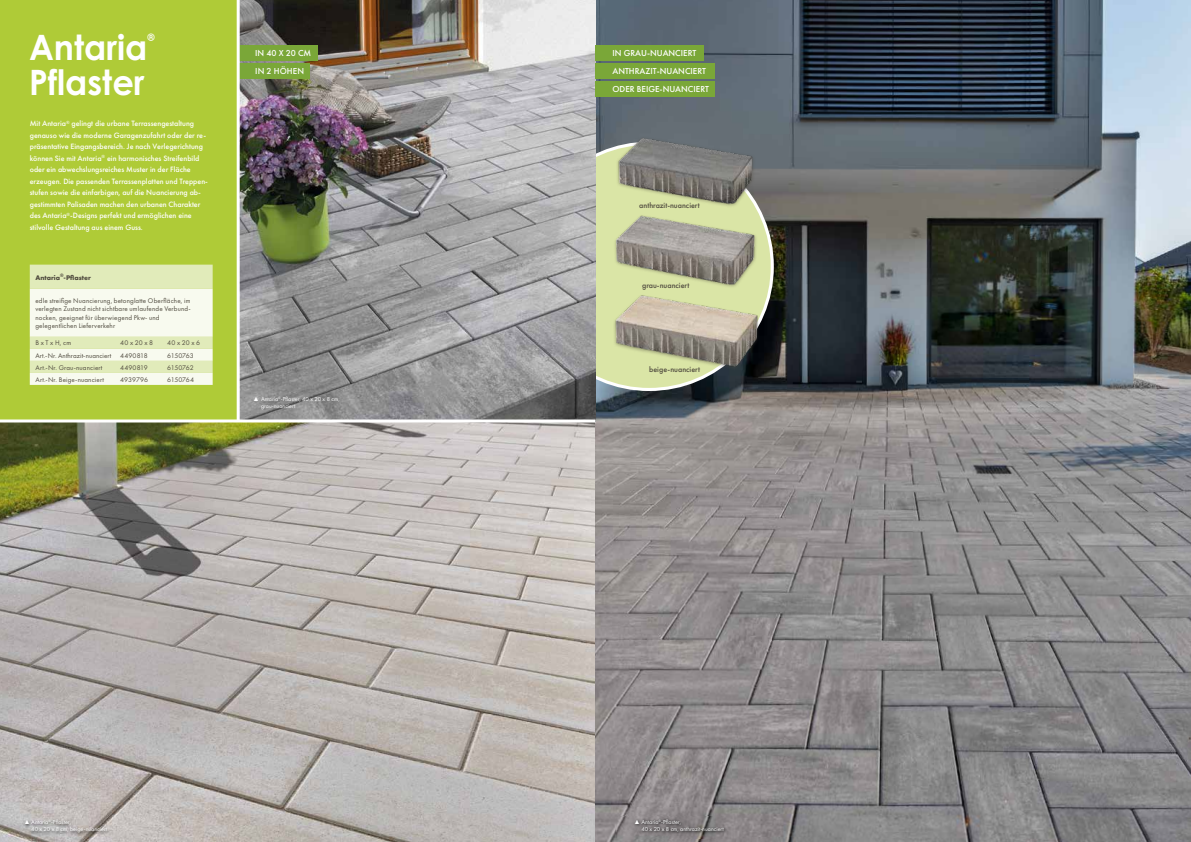
<style>
.page{position:relative;width:1191px;height:842px;background:#fff}
.page>*{position:absolute;margin:0;border:0;box-sizing:border-box;transform-origin:0 0}
.t1{font:700 35px "Century Gothic Pro";color:#fff;scale:.96 1}
.t2{font:700 10.2px "Century Gothic Pro";color:#fff;scale:.96 1}
.t3{font:500 9px/18px "Futura PT";color:#fff}
.t4{font:500 8px/11.5px "Futura PT";color:#fff}
.t5{font:500 8px "Futura PT";color:#4f4a3e}
.t6{font:7px/8.4px "Futura PT";letter-spacing:.02em;color:#4f4a3e}
.t7{font:7px "Futura PT";letter-spacing:-.035em;color:#4f4a3e}
.t8{font:700 7px "Futura PT";color:#4f4a3e}
.t9{font:7px "Futura PT";letter-spacing:-.005em;color:#4f4a3e}
.t10{font:6px/7.2px "Futura PT";color:#fff}
.s1{font-family:"Arial";font-weight:700}
</style>
<div class="page">
<img style="left:0;top:422px;width:595px;height:420px">
<img style="left:595px;top:0;width:596px;height:842px">
<div style="left:526px;top:143px;width:246px;height:246px;background:#dae5a6;border-radius:50%"></div>
<img style="left:240px;top:0;width:355px;height:419px">
<div style="left:23px;top:818px;width:88px;height:19px;background:#000;opacity:.75"></div>
<div style="left:0;top:0;width:238px;height:421px;background:#afcb37"></div>
<svg style="left:30px;top:265px;width:183px;height:120px;background:#eef3d8"></svg>
<div style="left:238px;top:45px;width:79px;height:15px;background:#7aa738"></div>
<div style="left:238px;top:63px;width:72px;height:15px;background:#7aa738"></div>
<hr style="left:237px;top:0;width:3px;height:421px;background:#fff">
<hr style="left:0;top:419px;width:595px;height:3px;background:#fff">
<svg style="left:616px;top:816px;width:107px;height:23px"></svg>
<div style="left:634px;top:817px;width:94px;height:18px;background:#000;opacity:.5"></div>
<div style="left:595px;top:45px;width:109px;height:15px;background:#7aa738"></div>
<div style="left:595px;top:63px;width:119px;height:15px;background:#7aa738"></div>
<div style="left:595px;top:81px;width:119px;height:15px;background:#7aa738"></div>
<div style="left:612px;top:294px;width:147px;height:76px;background:#4f4a3e;opacity:.45"></div>
<img style="left:614px;top:295px;width:144px;height:71px">
<img style="left:615px;top:210px;width:156px;height:80px">
<img style="left:596px;top:131px;width:160px;height:75px">
<h1 class="t1" style="left:29px;top:25px;width:125px">Antaria</h1>
<p class="t2" style="left:147px;top:31px;width:9px">®</p>
<h1 class="t1" style="left:29px;top:60px;width:122px">Pflaster</h1>
<p class="t4" style="left:30px;top:118px;width:180px">Mit Antaria<sup>®</sup> gelingt die urbane Terrassengestaltung genauso wie die moderne Garagenzufahrt oder der re&shy;präsentative Eingangsbereich. Je nach Verlegerichtung können Sie mit Antaria<sup>®</sup> ein harmonisches Streifenbild oder ein abwechslungsreiches Muster in der Fläche erzeugen. Die passenden Terrassenplatten und Treppen&shy;stufen sowie die einfarbigen, auf die Nuancierung ab&shy;gestimmten Palisaden machen den urbanen Charakter des Antaria<sup>®</sup>-Designs perfekt und ermöglichen eine stilvolle Gestaltung aus einem Guss.</p>
<p class="t8" style="left:35px;top:273px;width:57px">Antaria<sup>®</sup>-Pflaster</p>
<p class="t6" style="left:35px;top:296px;width:157px">edle streifige Nuancierung, betonglatte Oberfläche, im verlegten Zustand nicht sichtbare umlaufende Verbund&shy;nocken, geeignet für überwiegend Pkw- und gelegentlichen Lieferverkehr</p>
<p class="t6" style="left:35px;top:339px;width:37px">B x T x H, cm</p>
<p class="t6" style="left:120px;top:339px;width:34px">40 x 20 x 8</p>
<p class="t6" style="left:167px;top:339px;width:34px">40 x 20 x 6</p>
<p class="t6" style="left:35px;top:351px;width:77px">Art.-Nr. Anthrazit-nuanciert</p>
<p class="t6" style="left:120px;top:351px;width:29px">4490818</p>
<p class="t7" style="left:167px;top:351px;width:28px">6150763</p>
<p class="t6" style="left:35px;top:363px;width:68px">Art.-Nr. Grau-nuanciert</p>
<p class="t6" style="left:120px;top:363px;width:29px">4490819</p>
<p class="t7" style="left:167px;top:363px;width:28px">6150762</p>
<p class="t6" style="left:35px;top:375px;width:70px">Art.-Nr. Beige-nuanciert</p>
<p class="t9" style="left:120px;top:375px;width:29px">4939796</p>
<p class="t7" style="left:167px;top:375px;width:28px">6150764</p>
<p class="t3" style="left:255px;top:44px;width:58px">IN 40 X 20 CM<br>IN 2 HÖHEN</p>
<p class="t10" style="left:261px;top:395px;width:80px;text-indent:-8px"><span class="s1">▲</span> Antaria<sup>®</sup>-Pflaster, 40 x 20 x 8 cm, grau-nuanciert</p>
<p class="t10" style="left:31px;top:818px;width:77px;text-indent:-7px"><span class="s1">▲</span> Antaria<sup>®</sup>-Pflaster,<br>40 x 20 x 8 cm, beige-nuanciert</p>
<p class="t3" style="left:612px;top:44px;width:98px">IN GRAU-NUANCIERT<br>ANTHRAZIT-NUANCIERT<br>ODER BEIGE-NUANCIERT</p>
<p class="t5" style="left:639px;top:201px;width:62px">anthrazit-nuanciert</p>
<p class="t5" style="left:642px;top:281px;width:49px">grau-nuanciert</p>
<p class="t5" style="left:649px;top:365px;width:52px">beige-nuanciert</p>
<p class="t10" style="left:641px;top:818px;width:84px;text-indent:-7px"><span class="s1">▲</span> Antaria<sup>®</sup>-Pflaster,<br>40 x 20 x 8 cm, anthrazit-nuanciert</p>
</div>
